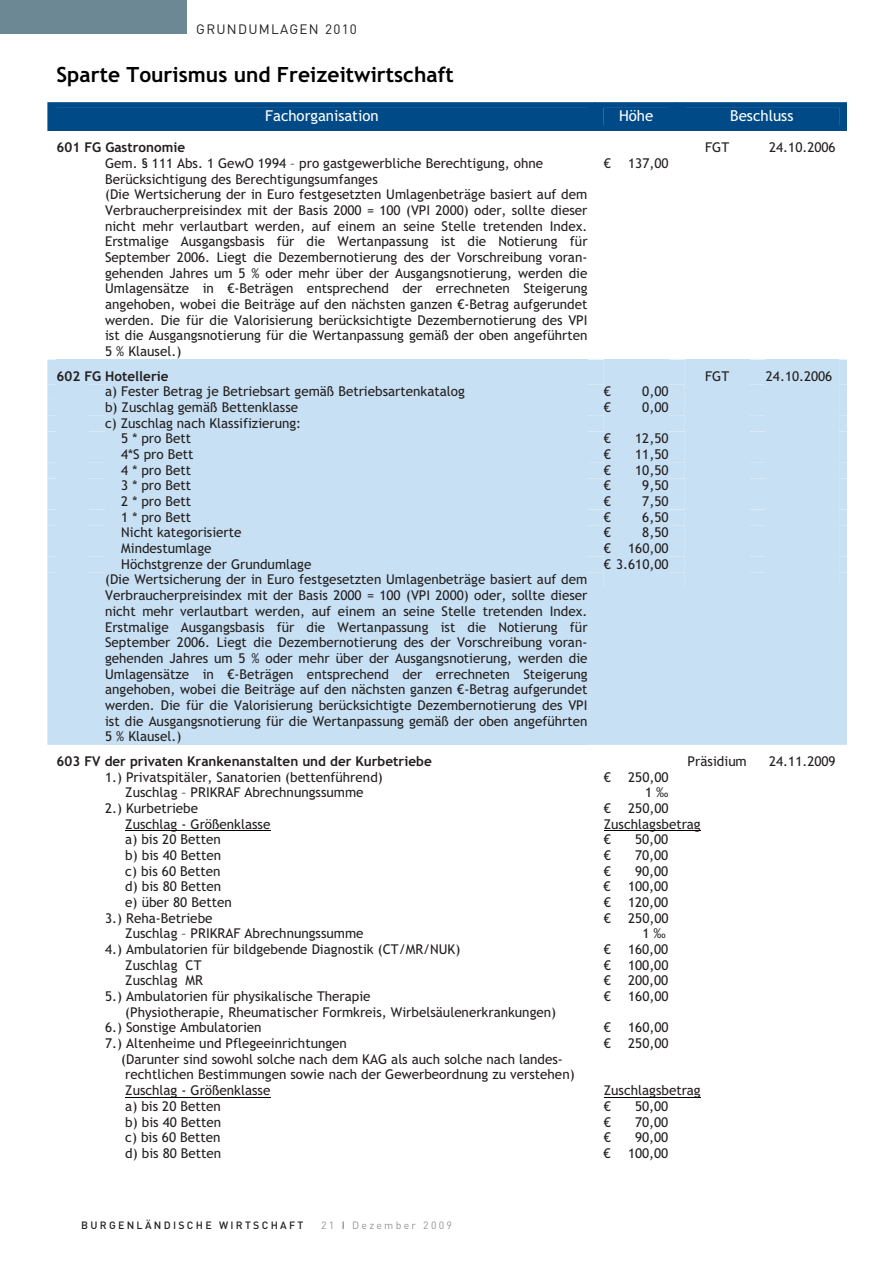
<style>
.page{position:relative;width:893px;height:1263px;background:#fff}
.page>*{position:absolute;margin:0;border:0;box-sizing:border-box;transform-origin:0 0}
.t1{font:21px "Trebuchet MS Bold+T42+NOQKUW";color:#000}
.t2{font:15px "Trebuchet MS+T42+UWDGGB";color:#fff}
.t3{font:13.5px/15.8px "Trebuchet MS+T42+UWDGGB";color:#231f20}
.t4{font:13.5px "Trebuchet MS Bold+T42+NOQKUW";color:#231f20}
.t5{font:13.5px "DIN";letter-spacing:.095em;color:#231f20}
.t6{font:500 10.5px "DIN";letter-spacing:.22em;color:#231f20}
.t7{font:10.5px "DIN";letter-spacing:.215em;color:#939598}
.s1{font-weight:400;font-size:15px;color:#fff}
.s2{font-weight:700}
</style>
<div class="page">
<div style="left:0;top:0;width:187px;height:34px;background:#6c8895"></div>
<svg style="left:47px;top:102px;width:800px;height:29px;background:#024c88"></svg>
<div style="left:685px;top:108px;width:154px;height:17px;background:#004b87"></div>
<div style="left:47px;top:360px;width:800px;height:385px;background:#c7e0f3"></div>
<div style="left:766px;top:572px;width:73px;height:16px;background:#c7e0f3"></div>
<hr style="left:125px;top:830px;width:146px;height:1px;background:#000">
<hr style="left:604px;top:830px;width:97px;height:1px;background:#000">
<hr style="left:125px;top:1097px;width:146px;height:1px;background:#000">
<hr style="left:604px;top:1097px;width:97px;height:1px;background:#000">
<p class="t5" style="left:196px;top:21px;width:162px">GRUNDUMLAGEN 2010</p>
<h1 class="t1" style="left:57px;top:62px;width:399px">Sparte Tourismus und Freizeitwirtschaft</h1>
<p class="t2" style="left:265px;top:107px;width:115px">Fachorganisation</p>
<p class="t2" style="left:619px;top:107px;width:36px">Höhe</p>
<p class="t2" style="left:730px;top:107px;width:65px">Beschluss</p>
<p class="t4" style="left:57px;top:139px;width:130px">601 FG Gastronomie</p>
<p class="t3" style="left:705px;top:140px;width:26px">FGT</p>
<p class="t3" style="left:769px;top:140px;width:68px">24.10.2006</p>
<p class="t3" style="left:105px;top:155px;width:440px">Gem. § 111 Abs. 1 GewO 1994 – pro gastgewerbliche Berechtigung, ohne<br>Berücksichtigung des Berechtigungsumfanges</p>
<p class="t3" style="left:604px;top:155px;width:9px">€</p>
<p class="t3" style="left:628px;top:155px;width:42px">137,00</p>
<p class="t3" style="left:105px;top:187px;width:484px;text-align:justify">(Die Wertsicherung der in Euro festgesetzten Umlagenbeträge basiert auf dem Verbraucherpreisindex mit der Basis 2000 = 100 (VPI 2000) oder, sollte dieser nicht mehr verlautbart werden, auf einem an seine Stelle tretenden Index.<br>Erstmalige Ausgangsbasis für die Wertanpassung ist die Notierung für September 2006. Liegt die Dezembernotierung des der Vorschreibung voran&shy;gehenden Jahres um 5 % oder mehr über der Ausgangsnotierung, werden die Umlagensätze in €-Beträgen entsprechend der errechneten Steigerung angehoben, wobei die Beiträge auf den nächsten ganzen €-Betrag aufgerundet werden. Die für die Valorisierung berücksichtigte Dezembernotierung des VPI ist die Ausgangsnotierung für die Wertanpassung gemäß der oben angeführten 5 % Klausel.)</p>
<p class="t4" style="left:57px;top:367px;width:113px">602 FG Hotellerie</p>
<p class="t3" style="left:705px;top:368px;width:26px">FGT</p>
<p class="t3" style="left:766px;top:368px;width:68px">24.10.2006</p>
<p class="t3" style="left:105px;top:384px;width:361px">a) Fester Betrag je Betriebsart gemäß Betriebsartenkatalog</p>
<p class="t3" style="left:604px;top:384px;width:9px">€</p>
<p class="t3" style="left:642px;top:384px;width:28px">0,00</p>
<p class="t3" style="left:105px;top:399px;width:195px">b) Zuschlag gemäß Bettenklasse</p>
<p class="t3" style="left:604px;top:399px;width:9px">€</p>
<p class="t3" style="left:642px;top:399px;width:28px">0,00</p>
<p class="t3" style="left:121px;top:415px;width:181px;text-indent:-16px">c) Zuschlag nach Klassifizierung:<br>5 * pro Bett</p>
<p class="t3" style="left:604px;top:431px;width:9px">€</p>
<p class="t3" style="left:635px;top:431px;width:35px">12,50</p>
<p class="t3" style="left:121px;top:447px;width:74px">4*S pro Bett</p>
<p class="t3" style="left:604px;top:447px;width:9px">€</p>
<p class="t3" style="left:635px;top:447px;width:35px">11,50</p>
<p class="t3" style="left:121px;top:462px;width:71px">4 * pro Bett</p>
<p class="t3" style="left:604px;top:462px;width:9px">€</p>
<p class="t3" style="left:635px;top:462px;width:35px">10,50</p>
<p class="t3" style="left:121px;top:478px;width:71px">3 * pro Bett</p>
<p class="t3" style="left:604px;top:478px;width:9px">€</p>
<p class="t3" style="left:642px;top:478px;width:28px">9,50</p>
<p class="t3" style="left:121px;top:494px;width:71px">2 * pro Bett</p>
<p class="t3" style="left:604px;top:494px;width:9px">€</p>
<p class="t3" style="left:642px;top:494px;width:28px">7,50</p>
<p class="t3" style="left:121px;top:509px;width:71px">1 * pro Bett</p>
<p class="t3" style="left:604px;top:509px;width:9px">€</p>
<p class="t3" style="left:642px;top:509px;width:28px">6,50</p>
<p class="t3" style="left:121px;top:525px;width:122px">Nicht kategorisierte</p>
<p class="t3" style="left:604px;top:525px;width:9px">€</p>
<p class="t3" style="left:642px;top:525px;width:28px">8,50</p>
<p class="t3" style="left:121px;top:541px;width:92px">Mindestumlage</p>
<p class="t3" style="left:604px;top:541px;width:9px">€</p>
<p class="t3" style="left:628px;top:541px;width:42px">160,00</p>
<p class="t3" style="left:121px;top:556px;width:192px">Höchstgrenze der Grundumlage</p>
<p class="t3" style="left:604px;top:556px;width:66px">€ 3.610,00</p>
<p class="t3" style="left:105px;top:572px;width:484px;text-align:justify">(Die Wertsicherung der in Euro festgesetzten Umlagenbeträge basiert auf dem Verbraucherpreisindex mit der Basis 2000 = 100 (VPI 2000) oder, sollte dieser nicht mehr verlautbart werden, auf einem an seine Stelle tretenden Index.<br>Erstmalige Ausgangsbasis für die Wertanpassung ist die Notierung für September 2006. Liegt die Dezembernotierung des der Vorschreibung voran&shy;gehenden Jahres um 5 % oder mehr über der Ausgangsnotierung, werden die Umlagensätze in €-Beträgen entsprechend der errechneten Steigerung angehoben, wobei die Beiträge auf den nächsten ganzen €-Betrag aufgerundet werden. Die für die Valorisierung berücksichtigte Dezembernotierung des VPI ist die Ausgangsnotierung für die Wertanpassung gemäß der oben angeführten 5 % Klausel.)</p>
<p class="t4" style="left:57px;top:753px;width:377px">603 FV der privaten Krankenanstalten und der Kurbetriebe</p>
<p class="t3" style="left:688px;top:753px;width:61px">Präsidium</p>
<p class="t3" style="left:769px;top:753px;width:68px">24.11.2009</p>
<p class="t3" style="left:105px;top:769px;width:279px;text-align:center">1.) Privatspitäler, Sanatorien (bettenführend)<br>Zuschlag – PRIKRAF Abrechnungssumme</p>
<p class="t3" style="left:604px;top:769px;width:9px">€</p>
<p class="t3" style="left:628px;top:769px;width:42px;text-align:right">250,00<br>1 ‰</p>
<p class="t3" style="left:105px;top:800px;width:95px">2.) Kurbetriebe</p>
<p class="t3" style="left:604px;top:800px;width:9px">€</p>
<p class="t3" style="left:628px;top:800px;width:42px">250,00</p>
<p class="t3" style="left:125px;top:816px;width:147px">Zuschlag - Größenklasse</p>
<p class="t3" style="left:604px;top:816px;width:98px">Zuschlagsbetrag</p>
<p class="t3" style="left:125px;top:832px;width:97px">a) bis 20 Betten</p>
<p class="t3" style="left:604px;top:832px;width:9px">€</p>
<p class="t3" style="left:635px;top:832px;width:35px">50,00</p>
<p class="t3" style="left:125px;top:847px;width:97px">b) bis 40 Betten</p>
<p class="t3" style="left:604px;top:847px;width:9px">€</p>
<p class="t3" style="left:635px;top:847px;width:35px">70,00</p>
<p class="t3" style="left:125px;top:863px;width:97px">c) bis 60 Betten</p>
<p class="t3" style="left:604px;top:863px;width:9px">€</p>
<p class="t3" style="left:635px;top:863px;width:35px">90,00</p>
<p class="t3" style="left:125px;top:879px;width:97px">d) bis 80 Betten</p>
<p class="t3" style="left:604px;top:879px;width:9px">€</p>
<p class="t3" style="left:628px;top:879px;width:42px">100,00</p>
<p class="t3" style="left:125px;top:894px;width:108px">e) über 80 Betten</p>
<p class="t3" style="left:604px;top:894px;width:9px">€</p>
<p class="t3" style="left:628px;top:894px;width:42px">120,00</p>
<p class="t3" style="left:105px;top:910px;width:109px">3.) Reha-Betriebe</p>
<p class="t3" style="left:604px;top:910px;width:9px">€</p>
<p class="t3" style="left:628px;top:910px;width:42px">250,00</p>
<p class="t3" style="left:125px;top:926px;width:240px">Zuschlag – PRIKRAF Abrechnungssumme</p>
<p class="t3" style="left:642px;top:926px;width:25px">1 ‰</p>
<p class="t3" style="left:105px;top:941px;width:357px">4.) Ambulatorien für bildgebende Diagnostik (CT/MR/NUK)</p>
<p class="t3" style="left:604px;top:941px;width:9px">€</p>
<p class="t3" style="left:628px;top:941px;width:42px">160,00</p>
<p class="t3" style="left:125px;top:957px;width:78px">Zuschlag CT</p>
<p class="t3" style="left:604px;top:957px;width:9px">€</p>
<p class="t3" style="left:628px;top:957px;width:42px">100,00</p>
<p class="t3" style="left:125px;top:973px;width:79px">Zuschlag MR</p>
<p class="t3" style="left:604px;top:973px;width:9px">€</p>
<p class="t3" style="left:628px;top:973px;width:42px">200,00</p>
<p class="t3" style="left:125px;top:989px;width:432px;text-indent:-20px">5.) Ambulatorien für physikalische Therapie<br>(Physiotherapie, Rheumatischer Formkreis, Wirbelsäulenerkrankungen)</p>
<p class="t3" style="left:604px;top:989px;width:9px">€</p>
<p class="t3" style="left:628px;top:989px;width:42px">160,00</p>
<p class="t3" style="left:105px;top:1020px;width:158px">6.) Sonstige Ambulatorien</p>
<p class="t3" style="left:604px;top:1020px;width:9px">€</p>
<p class="t3" style="left:628px;top:1020px;width:42px">160,00</p>
<p class="t3" style="left:121px;top:1036px;width:455px;text-indent:-16px">7.) Altenheime und Pflegeeinrichtungen<br>(Darunter sind sowohl solche nach dem KAG als auch solche nach landes&shy;rechtlichen Bestimmungen sowie nach der Gewerbeordnung zu verstehen)</p>
<p class="t3" style="left:604px;top:1035px;width:9px">€</p>
<p class="t3" style="left:628px;top:1035px;width:42px">250,00</p>
<p class="t3" style="left:125px;top:1083px;width:147px">Zuschlag - Größenklasse</p>
<p class="t3" style="left:604px;top:1083px;width:98px">Zuschlagsbetrag</p>
<p class="t3" style="left:125px;top:1098px;width:97px">a) bis 20 Betten</p>
<p class="t3" style="left:604px;top:1098px;width:9px">€</p>
<p class="t3" style="left:635px;top:1098px;width:35px">50,00</p>
<p class="t3" style="left:125px;top:1114px;width:97px">b) bis 40 Betten</p>
<p class="t3" style="left:604px;top:1114px;width:9px">€</p>
<p class="t3" style="left:635px;top:1114px;width:35px">70,00</p>
<p class="t3" style="left:125px;top:1130px;width:97px">c) bis 60 Betten</p>
<p class="t3" style="left:604px;top:1130px;width:9px">€</p>
<p class="t3" style="left:635px;top:1130px;width:35px">90,00</p>
<p class="t3" style="left:125px;top:1145px;width:97px">d) bis 80 Betten</p>
<p class="t3" style="left:604px;top:1145px;width:9px">€</p>
<p class="t3" style="left:628px;top:1145px;width:42px">100,00</p>
<p class="t6" style="left:51px;top:1219px;width:254px"><span class="s1">12</span> BURGENLÄNDISCHE WIRTSCHAFT</p>
<p class="t7" style="left:321px;top:1219px;width:132px">21 <span class="s2">I</span> Dezember 2009</p>
</div>
